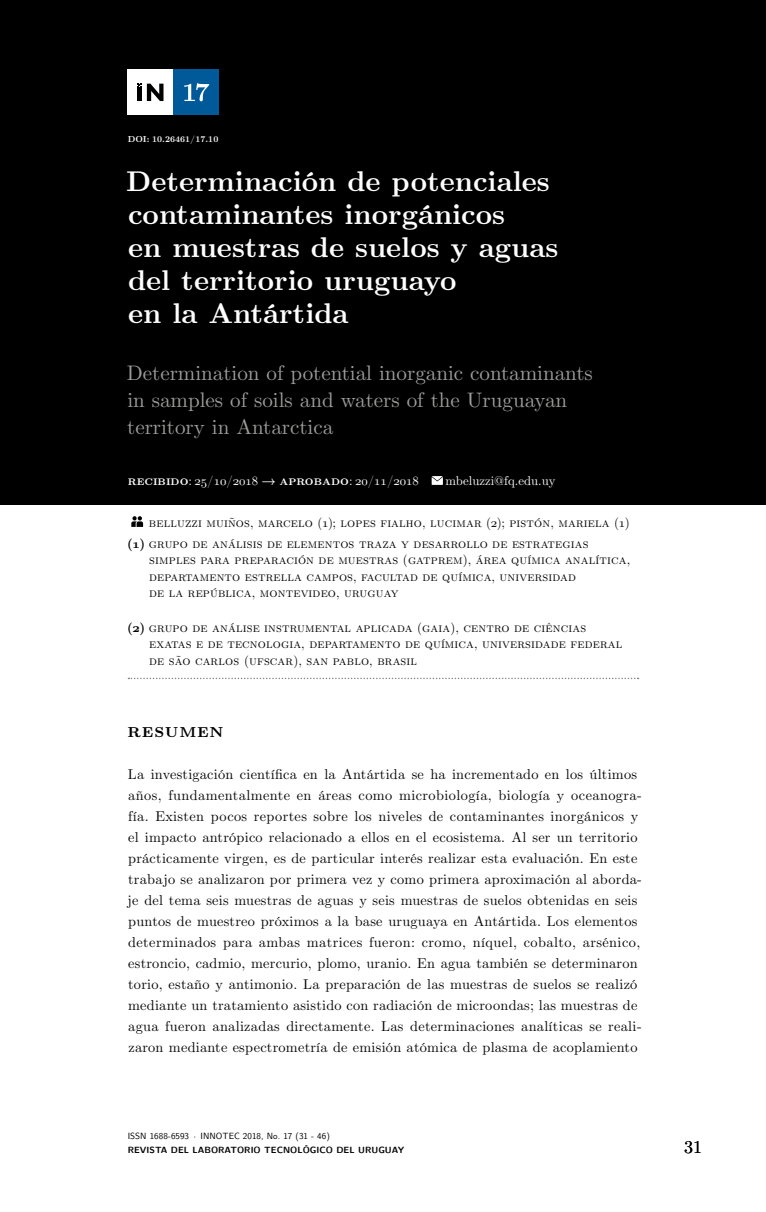
<style>
.page{position:relative;width:766px;height:1212px;background:#fff}
.page>*{position:absolute;margin:0;border:0;box-sizing:border-box;transform-origin:0 0}
._07_T_TULO_1{font:700 28.5px/33px "CMU Serif";color:#fff}
._07_T_TULO_2{font:21px/27px "CMU Serif";color:#9d9d9c}
._04_RESUMEN{font:700 19.2px "CMU Serif";letter-spacing:.04em;color:#000}
.t1{font:18px "CMU Serif";color:#000}
._01_TEXTO_PRIMER{font:14.25px/21px "CMU Serif";letter-spacing:.02em;color:#000}
.INST_AUTORES_M{font:12.75px/16.5px "CMU Serif";letter-spacing:.01em;color:#000}
.INSTITUCIONES_AUTORE{font:12.75px/16.5px "CMU Serif";letter-spacing:.01em;color:#000}
._01_TEXTO_AUTOR{font:12.75px "CMU Serif";letter-spacing:.01em;color:#000}
._01_TEXTO_CONTACTO{font:12.75px "CMU Serif";color:#fff}
.t2{font:700 9px "CMU Sans Serif";letter-spacing:.005em;color:#000}
.t3{font:9px "CMU Sans Serif";letter-spacing:.005em;color:#000}
.t4{font:700 8.7px "CMU Serif";letter-spacing:.005em;color:#fff}
.s1{font-weight:700}
</style>
<div class="page">
<div style="left:0;top:0;width:765px;height:504px;background:#000"></div>
<svg style="left:128px;top:678px;width:510px;height:1px"></svg>
<svg style="left:431px;top:476px;width:12px;height:9px"></svg>
<svg style="left:131px;top:516px;width:12px;height:11px"></svg>
<div style="left:128px;top:70px;width:45px;height:45px;background:#fff"></div>
<div style="left:173px;top:70px;width:45px;height:45px;background:#005a9a"></div>
<svg style="left:147px;top:84px;width:16px;height:17px"></svg>
<hr style="left:137px;top:87px;width:4px;height:14px;background:#000">
<svg style="left:184px;top:83px;width:25px;height:18px"></svg>
<p class="t4" style="left:128px;top:132px;width:92px">DOI: 10.26461/17.10</p>
<p class="_07_T_TULO_1" style="left:126px;top:164px;width:433px">Determinación de potenciales contaminantes inorgánicos<br>en muestras de suelos y aguas del territorio uruguayo<br>en la Antártida</p>
<p class="_07_T_TULO_2" style="left:127px;top:359px;width:467px">Determination of potential inorganic contaminants in samples of soils and waters of the Uruguayan territory in Antarctica</p>
<p class="_01_TEXTO_CONTACTO" style="left:128px;top:471px;width:292px"><span class="s1">recibido</span>: 25/10/2018 <span class="s1">→ aprobado</span>: 20/11/2018</p>
<p class="_01_TEXTO_CONTACTO" style="left:445px;top:471px;width:112px">mbeluzzi@fq.edu.uy</p>
<p class="_01_TEXTO_AUTOR" style="left:149px;top:513px;width:482px">Belluzzi Muiños, Marcelo (1); Lopes Fialho, Lucimar (2); Pistón, Mariela (1)</p>
<p class="INST_AUTORES_M" style="left:149px;top:535px;width:440px;text-indent:-22px"><span class="s1">(1)</span> Grupo de Análisis de Elementos Traza y Desarrollo de Estrategias<br>Simples para Preparación de Muestras (GATPRE</p>
<p class="INST_AUTORES_M" style="left:149px;top:552px;width:482px;text-indent:304px">M), Área Química Analítica,<br>Departamento Estrella Campos, Facultad de Química, Universidad<br>de la República, Montevideo, Uruguay</p>
<p class="INSTITUCIONES_AUTORE" style="left:149px;top:619px;width:474px;text-indent:-22px"><span class="s1">(2)</span> Grupo de Análise instrumental Aplicada (GAiA), Centro de Ciências<br>Exatas e de Tecnologia, Departamento de Química, Universidade Federal de São Carlos (UFSCar), San Pablo, Brasil</p>
<p class="_04_RESUMEN" style="left:127px;top:715px;width:98px">Resumen</p>
<p class="_01_TEXTO_PRIMER" style="left:128px;top:763px;width:515px">La investigación científica en la Antártida se ha incrementado en los últimos años, fundamentalmente en áreas como microbiología, biología y oceanogra&shy;fía. Existen pocos reportes sobre los niveles de contaminantes inorgánicos y el impacto antrópico relacionado a ellos en el ecosistema. Al ser un territorio prácticamente virgen, es de particular interés realizar esta evaluación. En este trabajo se analizaron por primera vez y como primera aproximación al aborda&shy;je del tema seis muestras de aguas y seis muestras de suelos obtenidas en seis puntos de muestreo próximos a la base uruguaya en Antártida. Los elementos determinados para ambas matrices fueron: cromo, níquel, cobalto, arsénico, estroncio, cadmio, mercurio, plomo, uranio. En agua también se determinaron torio, estaño y antimonio. La preparación de las muestras de suelos se realizó mediante un tratamiento asistido con radiación de microondas; las muestras de agua fueron analizadas directamente. Las determinaciones analíticas se reali&shy;zaron mediante espectrometría de emisión atómica de plasma de acoplamiento</p>
<p class="t3" style="left:128px;top:1128px;width:204px">ISSN 1688-6593 · INNOTEC 2018, No. 17 (31 - 46)</p>
<p class="t2" style="left:128px;top:1142px;width:278px">REVISTA DEL LABORATORIO TECNOLÓGICO DEL URUGUAY</p>
<p class="t1" style="left:683px;top:1133px;width:20px">31</p>
</div>
